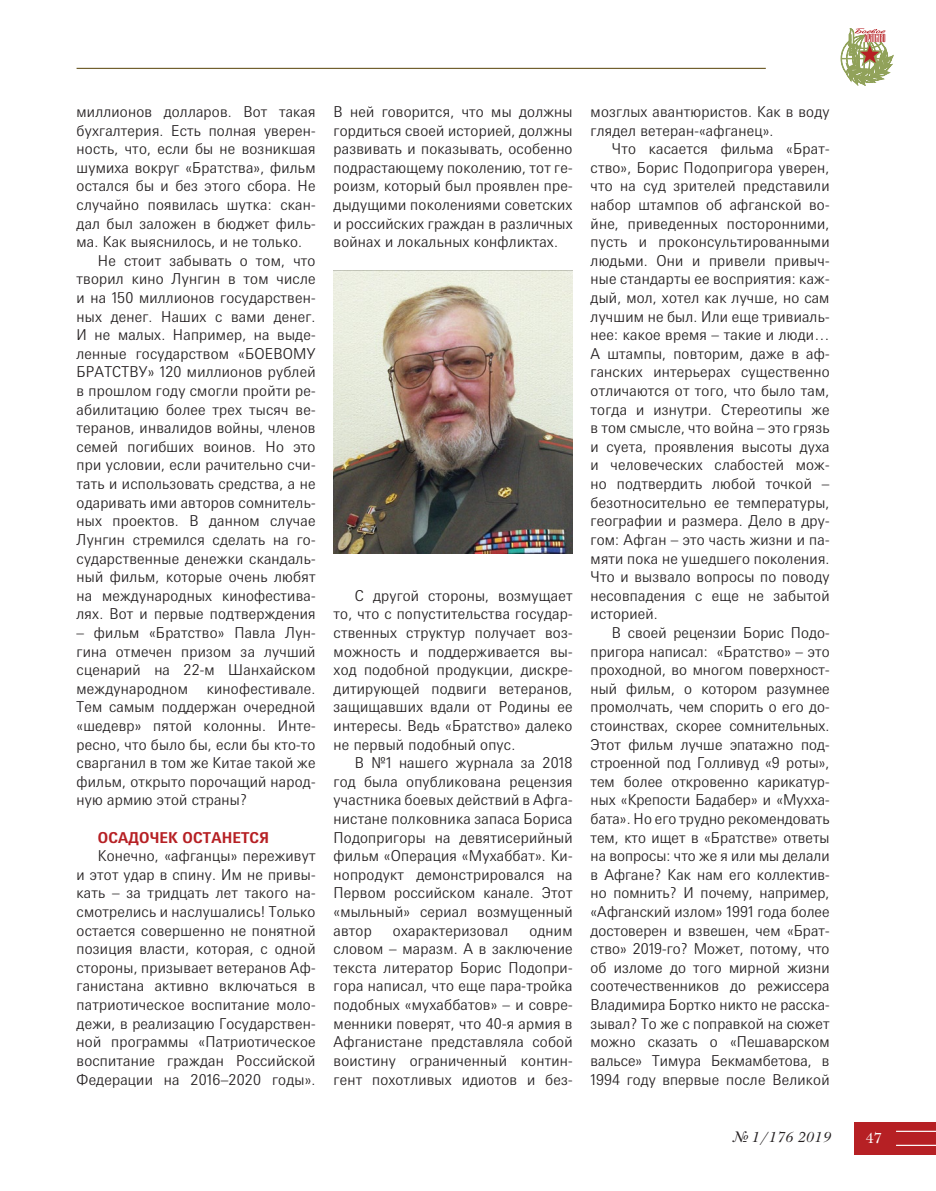
<style>
.page{position:relative;width:936px;height:1191px;background:#fff}
.page>*{position:absolute;margin:0;border:0;box-sizing:border-box;transform-origin:0 0}
.t1{font:300 15px/18.6px "Messe Univers";letter-spacing:.01em;color:#231f20;text-align:justify}
.t2{font:700 15px "Messe Univers";letter-spacing:.01em;color:#b62024}
.t3{font:italic 15px "New Baskerville C";letter-spacing:.025em;color:#231f20}
.t4{font:15px "New Baskerville C";color:#fff}
</style>
<div class="page">
<div style="left:854px;top:1122px;width:81px;height:32px;background:#b62024"></div>
<hr style="left:896px;top:1144px;width:39px;height:2px;background:#fff">
<hr style="left:896px;top:1130px;width:39px;height:2px;background:#fff">
<svg style="left:840px;top:28px;width:53px;height:57px"></svg>
<hr style="left:77px;top:68px;width:688px;height:1px;background:#72602e">
<img style="left:333px;top:270px;width:239px;height:284px">
<p class="t1" style="left:77px;top:102px;width:240px">миллионов долларов. Вот такая</p>
<p class="t1" style="left:77px;top:121px;width:240px">бухгалтерия. Есть полная уверен-</p>
<p class="t1" style="left:77px;top:139px;width:240px">ность, что, если бы не возникшая</p>
<p class="t1" style="left:77px;top:158px;width:240px">шумиха вокруг «Братства», фильм</p>
<p class="t1" style="left:77px;top:176px;width:240px">остался бы и без этого сбора. Не</p>
<p class="t1" style="left:77px;top:195px;width:240px">случайно появилась шутка: скан-</p>
<p class="t1" style="left:77px;top:214px;width:240px">дал был заложен в бюджет филь-</p>
<p class="t1" style="left:77px;top:232px;width:227px">ма. Как выяснилось, и не только.</p>
<p class="t1" style="left:98px;top:251px;width:219px">Не стоит забывать о том, что</p>
<p class="t1" style="left:77px;top:269px;width:240px">творил кино Лунгин в том числе</p>
<p class="t1" style="left:77px;top:288px;width:240px">и на 150 миллионов государствен-</p>
<p class="t1" style="left:77px;top:307px;width:240px">ных денег. Наших с вами денег.</p>
<p class="t1" style="left:77px;top:325px;width:240px">И не малых. Например, на выде-</p>
<p class="t1" style="left:77px;top:344px;width:240px">ленные государством «БОЕВОМУ</p>
<p class="t1" style="left:77px;top:362px;width:240px">БРАТСТВУ» 120 миллионов рублей</p>
<p class="t1" style="left:77px;top:381px;width:240px">в прошлом году смогли пройти ре-</p>
<p class="t1" style="left:77px;top:400px;width:240px">абилитацию более трех тысяч ве-</p>
<p class="t1" style="left:77px;top:418px;width:240px">теранов, инвалидов войны, членов</p>
<p class="t1" style="left:77px;top:437px;width:240px">семей погибших воинов. Но это</p>
<p class="t1" style="left:77px;top:455px;width:240px">при условии, если рачительно счи-</p>
<p class="t1" style="left:77px;top:474px;width:240px">тать и использовать средства, а не</p>
<p class="t1" style="left:77px;top:493px;width:240px">одаривать ими авторов сомнитель-</p>
<p class="t1" style="left:77px;top:511px;width:240px">ных проектов. В данном случае</p>
<p class="t1" style="left:77px;top:530px;width:240px">Лунгин стремился сделать на го-</p>
<p class="t1" style="left:77px;top:548px;width:240px">сударственные денежки скандаль-</p>
<p class="t1" style="left:77px;top:567px;width:240px">ный фильм, которые очень любят</p>
<p class="t1" style="left:77px;top:586px;width:240px">на международных кинофестива-</p>
<p class="t1" style="left:77px;top:604px;width:240px">лях. Вот и первые подтверждения</p>
<p class="t1" style="left:77px;top:623px;width:240px">– фильм «Братство» Павла Лун&shy;гина отмечен призом за лучший сценарий на 22-м Шанхайском международном</p>
<p class="t1" style="left:77px;top:679px;width:240px;text-indent:130px">кинофестивале.<br>Тем самым поддержан очередной «шедевр» пятой колонны. Инте&shy;ресно, что было бы, если бы кто-то сварганил в том же Китае такой же фильм, открыто порочащий народ&shy;ную армию этой страны?</p>
<p class="t2" style="left:98px;top:828px;width:173px">ОСАДОЧЕК ОСТАНЕТСЯ</p>
<p class="t1" style="left:77px;top:846px;width:240px;text-indent:21px">Конечно, «афганцы» переживут и этот удар в спину. Им не привы&shy;кать – за тридцать лет такого на&shy;смотрелись и наслушались! Только остается совершенно не понятной позиция власти, которая, с одной стороны, призывает ветеранов Аф&shy;ганистана активно включаться в патриотическое воспитание моло&shy;дежи, в реализацию Государствен&shy;ной программы «Патриотическое воспитание граждан Российской Федерации на 2016–2020 годы».</p>
<p class="t1" style="left:333px;top:102px;width:240px">В ней говорится, что мы должны гордиться своей историей, должны развивать и показывать, особенно подрастающему поколению, тот ге&shy;роизм, который был проявлен пре&shy;дыдущими поколениями советских и российских граждан в различных войнах и локальных конфликтах.</p>
<p class="t1" style="left:333px;top:586px;width:240px;text-indent:21px">С другой стороны, возмущает то, что с попустительства государ&shy;ственных структур получает воз&shy;можность и поддерживается вы&shy;ход подобной продукции, дискре&shy;дитирующей подвиги ветеранов, защищавших вдали от Родины ее интересы. Ведь «Братство» далеко не первый подобный опус.</p>
<p class="t1" style="left:333px;top:753px;width:240px;text-indent:21px">В №1 нашего журнала за 2018 год была опубликована рецензия участника боевых действий в Афга&shy;нистане полковника запаса Бориса Подопригоры на девятисерийный фильм «Операция «Мухаббат». Ки&shy;нопродукт демонстрировался на Первом российском канале. Этот «мыльный» сериал возмущенный автор</p>
<p class="t1" style="left:333px;top:920px;width:240px;text-indent:196px">одним словом – маразм. А в заключение текста литератор Борис Подопри&shy;гора написал, что еще пара-тройка подобных «мухаббатов» – и совре&shy;менники поверят, что 40-я армия в Афганистане представляла собой воистину ограниченный контин&shy;гент похотливых идиотов и без-</p>
<p class="t1" style="left:393px;top:920px;width:117px">охарактеризовал</p>
<p class="t1" style="left:590px;top:102px;width:240px">мозглых авантюристов. Как в воду глядел ветеран-«афганец».</p>
<p class="t1" style="left:590px;top:139px;width:240px;text-indent:21px">Что касается фильма «Брат&shy;ство», Борис Подопригора уверен, что на суд зрителей представили набор штампов об афганской во&shy;йне, приведенных посторонними, пусть и проконсультированными людьми. Они и привели привыч&shy;ные стандарты ее восприятия: каж&shy;дый, мол, хотел как лучше, но сам лучшим не был. Или еще тривиаль&shy;нее: какое время – такие и люди… А штампы, повторим, даже в аф&shy;ганских интерьерах существенно отличаются от того, что было там, тогда и изнутри. Стереотипы же в том смысле, что война – это грязь и суета, проявления высоты духа и человеческих слабостей мож&shy;но подтвердить любой точкой – безотносительно ее температуры, географии и размера. Дело в дру&shy;гом: Афган – это часть жизни и па&shy;мяти пока не ушедшего поколения.<br>Что и вызвало вопросы по поводу несовпадения с еще не забытой историей.</p>
<p class="t1" style="left:590px;top:623px;width:240px;text-indent:21px">В своей рецензии Борис Подо&shy;пригора написал: «Братство» – это проходной, во многом поверхност&shy;ный фильм, о котором разумнее промолчать, чем спорить о его до&shy;стоинствах, скорее сомнительных.<br>Этот фильм лучше эпатажно под&shy;строенной под Голливуд «9 роты», тем более откровенно карикатур&shy;ных «Крепости Бадабер» и «Мухха&shy;бата». Но его трудно рекомендовать тем, кто ищет в «Братстве» ответы на вопросы: что же я или мы делали в Афгане? Как нам его коллектив&shy;но помнить? И почему, например, «Афганский излом» 1991 года более достоверен и взвешен, чем «Брат&shy;ство» 2019-го? Может, потому, что об изломе до того мирной жизни соотечественников до режиссера Владимира Бортко никто не расска&shy;зывал? То же с поправкой на сюжет можно сказать о «Пешаварском вальсе» Тимура Бекмамбетова, в 1994 году впервые после Великой</p>
<p class="t3" style="left:731px;top:1128px;width:99px">№ 1/176 2019</p>
<p class="t4" style="left:865px;top:1129px;width:17px">47</p>
</div>
